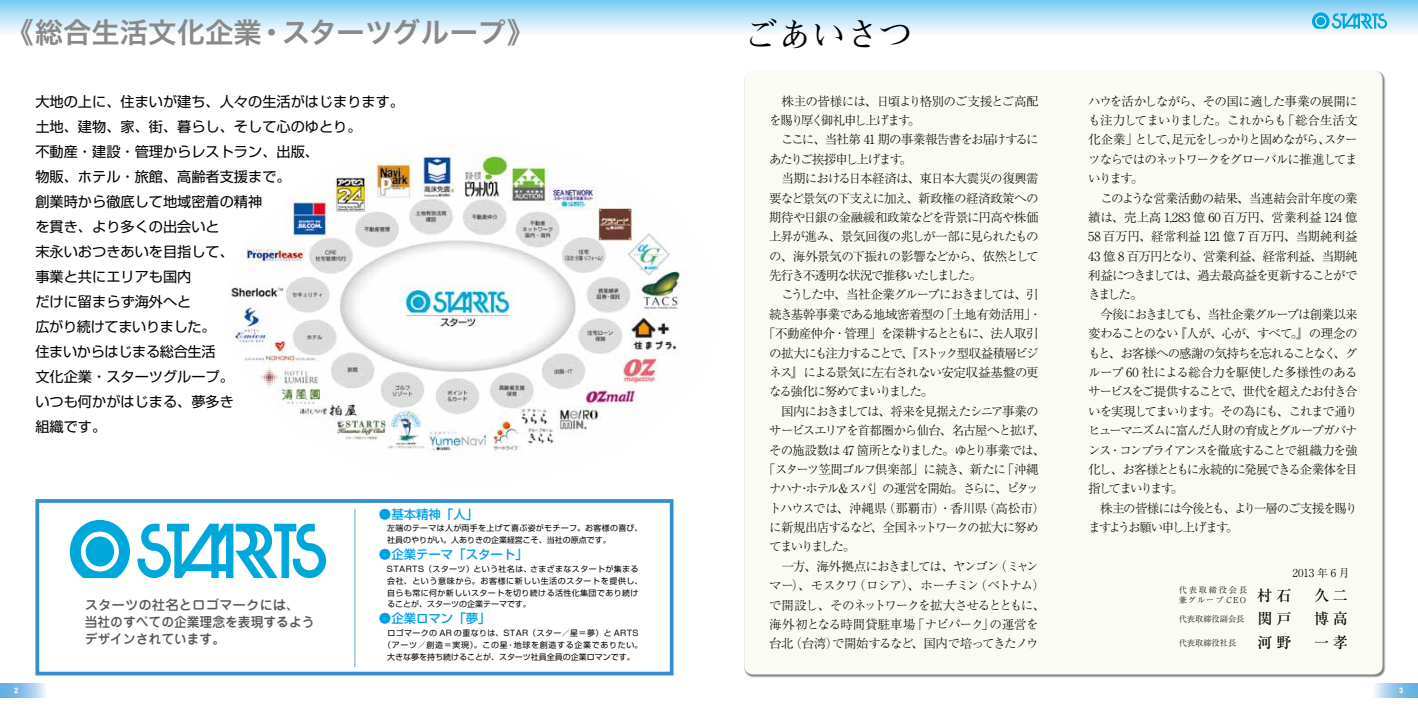
<style>
.page{position:relative;width:1418px;height:709px;background:#fff}
.page>*{position:absolute;margin:0;border:0;box-sizing:border-box;transform-origin:0 0}
.t1{font:700 33.62px "Futo Min A101 Pro";color:#000}
.t2{font:28.38px "Hira Kaku Pro W6";color:#898989}
.t3{font:500 15.12px/22.8px "Ryumin Pro";letter-spacing:.25em;color:#000}
.t4{font:14.12px/25px "Shin Go Pro";color:#000}
.t5{font:500 13.38px/17.2px "Jun 34 Pro";color:#595757}
.t6{font:300 12.5px/19.4px "Ryumin Pro";letter-spacing:-.085em;color:#000}
.t7{font:300 12.5px "Ryumin Pro";letter-spacing:-.05em;color:#000}
.t8{font:300 12.5px "Ryumin Pro";letter-spacing:-.06em;color:#000}
.t9{font:300 12.5px "Ryumin Pro";letter-spacing:-.13em;color:#000}
.t10{font:300 12.5px "Ryumin Pro";letter-spacing:-.03em;color:#000}
.t11{font:300 12.5px "Ryumin Pro";letter-spacing:-.105em;color:#000}
.t12{font:300 12.5px "Ryumin Pro";letter-spacing:-.115em;color:#000}
.t13{font:300 12.5px "Ryumin Pro";letter-spacing:-.065em;color:#000}
.t14{font:300 12.5px "Ryumin Pro";letter-spacing:-.11em;color:#000}
.t15{font:300 12.5px "Ryumin Pro";letter-spacing:-.125em;color:#000}
.t16{font:300 12.5px "Ryumin Pro";letter-spacing:-.12em;color:#000}
.t17{font:300 12.5px "Ryumin Pro";letter-spacing:-.15em;color:#000}
.t18{font:500 12.38px "Shin Go Pro";color:#00a0e9}
.t19{font:300 8.25px/10px "Ryumin Pro";letter-spacing:.17em;color:#000}
.t20{font:300 8.25px "Ryumin Pro";color:#000}
.t21{font:8px/12px "Shin Go Pro";letter-spacing:.05em;color:#000}
.t22{font:700 7.5px "Arial";color:#fff}
</style>
<div class="page">
<svg style="left:1374px;top:683px;width:43px;height:14px"></svg>
<img style="left:709px;top:0;width:708px;height:33px">
<svg style="left:0;top:0;width:709px;height:33px;background:#b9e2f8"></svg>
<svg style="left:1311px;top:12px;width:75px;height:17px"></svg>
<div style="left:744px;top:71px;width:638px;height:603px;background:#fafbf2;border-radius:9px"></div>
<div style="left:35px;top:499px;width:638px;height:176px;border:4px solid #3390ce"></div>
<svg style="left:137px;top:523px;width:189px;height:55px"></svg>
<svg style="left:70px;top:520px;width:60px;height:58px"></svg>
<hr style="left:354px;top:509px;width:1px;height:158px;background:#66acda">
<img style="left:231px;top:154px;width:450px;height:298px">
<svg style="left:0;top:683px;width:46px;height:14px"></svg>
<h2 class="t2" style="left:6px;top:6px;width:531px">《総合生活文化企業・スターツグループ》</h2>
<p class="t4" style="left:35px;top:87px;width:370px">大地の上に、住まいが建ち、人々の生活がはじまります。土地、建物、家、街、暮らし、そして心のゆとり。<br>不動産・建設・管理からレストラン、出版、<br>物販、ホテル・旅館、高齢者支援まで。<br>創業時から徹底して地域密着の精神<br>を貫き、より多くの出会いと<br>末永いおつきあいを目指して、<br>事業と共にエリアも国内<br>だけに留まらず海外へと<br>広がり続けてまいりました。<br>住まいからはじまる総合生活<br>文化企業・スターツグループ。<br>いつも何かがはじまる、夢多き<br>組織です。</p>
<p class="t22" style="left:14px;top:685px;width:6px">2</p>
<p class="t5" style="left:85px;top:594px;width:231px">スターツの社名とロゴマークには、当社のすべての企業理念を表現するようデザインされています。</p>
<p class="t18" style="left:379px;top:504px;width:101px">●基本精神「人」</p>
<p class="t21" style="left:387px;top:521px;width:257px;text-indent:-8px">　左端のテーマは人が両手を上げて喜ぶ姿がモチーフ。お客様の喜び、社員のやりがい。人ありきの企業経営こそ、当社の原点です。</p>
<p class="t18" style="left:379px;top:544px;width:150px">●企業テーマ「スタート」</p>
<p class="t21" style="left:387px;top:561px;width:257px;text-indent:-8px">　STARTS（スターツ）という社名は、さまざまなスタートが集まる会社、という意味から。お客様に新しい生活のスタートを提供し、自らも常に何か新しいスタートを切り続ける活性化集団であり続けることが、スターツの企業テーマです。</p>
<p class="t18" style="left:379px;top:608px;width:113px">●企業ロマン「夢」</p>
<p class="t21" style="left:379px;top:625px;width:265px;text-align:center">　ロゴマークの AR の重なりは、STAR（スター／星＝夢）と ARTS（アーツ／創造＝実現）。この星・地球を創造する企業でありたい。大きな夢を持ち続けることが、スターツ社員全員の企業ロマンです。</p>
<h1 class="t1" style="left:744px;top:8px;width:170px">ごあいさつ</h1>
<p class="t8" style="left:769px;top:91px;width:271px">　株主の皆様には、日頃より格別のご支援とご高配</p>
<p class="t15" style="left:769px;top:110px;width:153px">を賜り厚く御礼申し上げます。</p>
<p class="t6" style="left:769px;top:129px;width:271px">　ここに、当社第 41 期の事業報告書をお届けするに</p>
<p class="t16" style="left:769px;top:149px;width:144px">あたりご挨拶申し上げます。</p>
<p class="t8" style="left:769px;top:169px;width:271px">　当期における日本経済は、東日本大震災の復興需</p>
<p class="t7" style="left:769px;top:188px;width:271px">要など景気の下支えに加え、新政権の経済政策への</p>
<p class="t8" style="left:769px;top:207px;width:271px">期待や日銀の金融緩和政策などを背景に円高や株価</p>
<p class="t13" style="left:769px;top:227px;width:271px">上昇が進み、景気回復の兆しが一部に見られたもの</p>
<p class="t7" style="left:769px;top:246px;width:271px">の、海外景気の下振れの影響などから、依然として</p>
<p class="t14" style="left:769px;top:265px;width:214px">先行き不透明な状況で推移いたしました。</p>
<p class="t11" style="left:769px;top:285px;width:271px">　こうした中、当社企業グループにおきましては、引</p>
<p class="t7" style="left:769px;top:304px;width:274px">続き基幹事業である地域密着型の「土地有効活用」・</p>
<p class="t7" style="left:763px;top:324px;width:277px">「不動産仲介・管理」を深耕するとともに、法人取引</p>
<p class="t9" style="left:769px;top:343px;width:271px">の拡大にも注力することで、『ストック型収益積層ビジ</p>
<p class="t7" style="left:769px;top:362px;width:271px">ネス』による景気に左右されない安定収益基盤の更</p>
<p class="t9" style="left:769px;top:382px;width:166px">なる強化に努めてまいりました。</p>
<p class="t6" style="left:769px;top:400px;width:271px">　国内におきましては、将来を見据えたシニア事業の</p>
<p class="t6" style="left:769px;top:420px;width:277px">サービスエリアを首都圏から仙台、名古屋へと拡げ、</p>
<p class="t6" style="left:769px;top:439px;width:277px">その施設数は 47 箇所となりました。ゆとり事業では、</p>
<p class="t6" style="left:763px;top:458px;width:277px">「スターツ笠間ゴルフ倶楽部」に続き、新たに「沖縄</p>
<p class="t9" style="left:769px;top:479px;width:271px">ナハナ・ホテル＆スパ」の運営を開始。さらに、ピタッ</p>
<p class="t10" style="left:769px;top:498px;width:277px">トハウスでは、沖縄県（那覇市）・香川県（高松市）</p>
<p class="t6" style="left:769px;top:516px;width:271px">に新規出店するなど、全国ネットワークの拡大に努め</p>
<p class="t17" style="left:769px;top:537px;width:88px">てまいりました。</p>
<p class="t12" style="left:769px;top:556px;width:271px">　一方、海外拠点におきましては、ヤンゴン（ミャン</p>
<p class="t6" style="left:769px;top:575px;width:277px">マー）、モスクワ（ロシア）、ホーチミン（ベトナム）</p>
<p class="t6" style="left:769px;top:594px;width:277px">で開設し、そのネットワークを拡大させるとともに、</p>
<p class="t10" style="left:769px;top:614px;width:271px">海外初となる時間貸駐車場「ナビパーク」の運営を</p>
<p class="t7" style="left:769px;top:634px;width:271px">台北（台湾）で開始するなど、国内で培ってきたノウ</p>
<p class="t6" style="left:1088px;top:90px;width:271px">ハウを活かしながら、その国に適した事業の展開にも注力してまいりました。これからも「総合生活文化企業」として、足元をしっかりと固めながら、スターツならではのネットワークをグローバルに推進してまいります。<br>　このような営業活動の結果、当連結会計年度の業績は、売上高 1,283 億 60 百万円、営業利益 124 億<br>58 百万円、経常利益 121 億 7 百万円、当期純利益<br>43 億 8 百万円となり、営業利益、経常利益、当期純利益につきましては、過去最高益を更新することができました。<br>　今後におきましても、当社企業グループは創業以来変わることのない『人が、心が、すべて。』の理念のもと、お客様への感謝の気持ちを忘れることなく、グループ 60 社による総合力を駆使した多様性のあるサービスをご提供することで、世代を超えたお付き合いを実現してまいります。その為にも、これまで通りヒューマニズムに富んだ人財の育成とグループガバナンス・コンプライアンスを徹底することで組織力を強化し、お客様とともに永続的に発展できる企業体を目指してまいります。<br>　株主の皆様には今後とも、より一層のご支援を賜りますようお願い申し上げます。</p>
<p class="t19" style="left:1178px;top:584px;width:70px">代表取締役会長兼グループ CEO</p>
<p class="t20" style="left:1178px;top:612px;width:67px">代表取締役副会長</p>
<p class="t3" style="left:1257px;top:583px;width:92px">村石　久二関戸　博高</p>
<p class="t20" style="left:1178px;top:636px;width:59px">代表取締役社長</p>
<p class="t3" style="left:1257px;top:629px;width:92px">河野　一孝</p>
<p class="t22" style="left:1399px;top:685px;width:6px">3</p>
</div>
